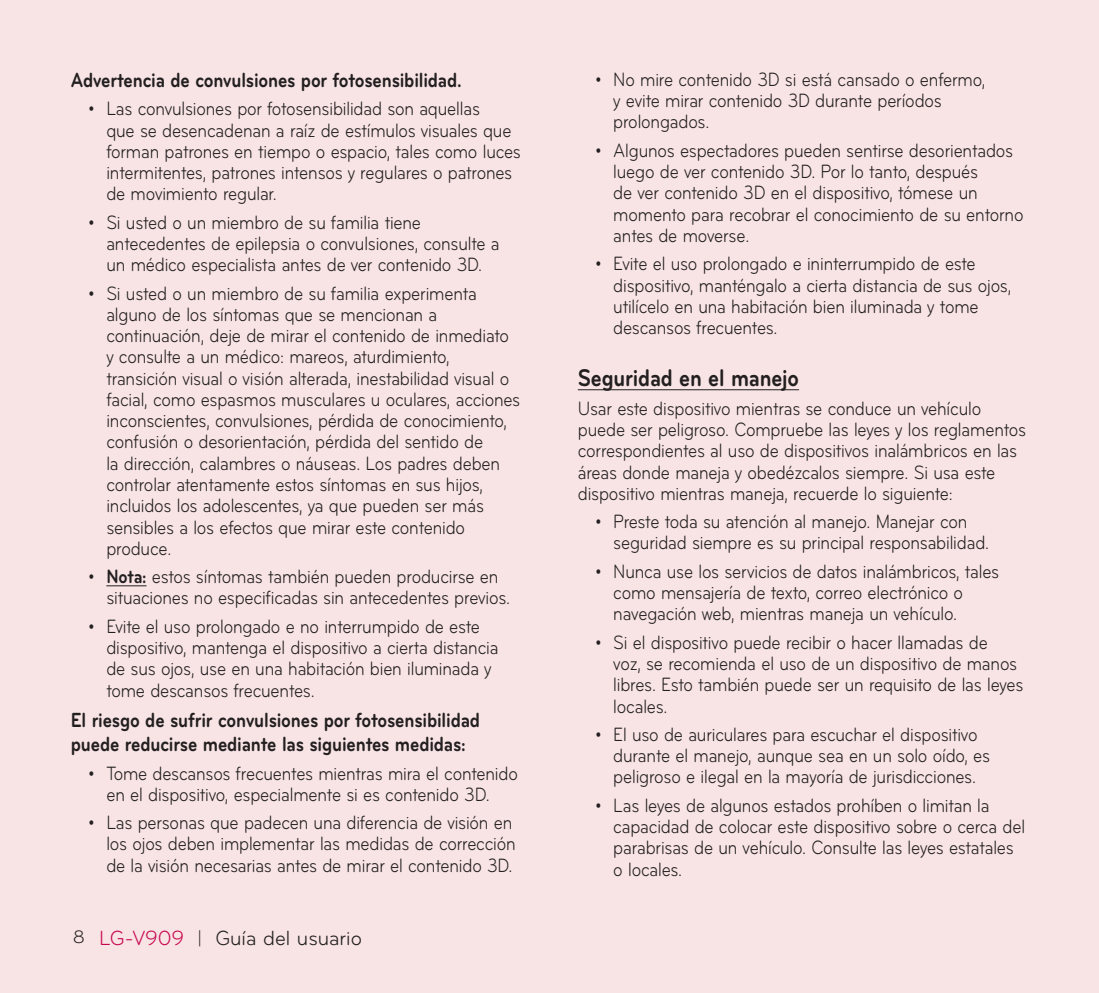
<style>
.page{position:relative;width:1099px;height:993px;background:#fff}
.page>*{position:absolute;margin:0;border:0;box-sizing:border-box;transform-origin:0 0}
.S_title_line{font:700 25px "Bryant LG";letter-spacing:-.01em;color:#231f20;scale:.85 1}
.main{font:700 21.25px/23.8px "Bryant LG";letter-spacing:-.01em;color:#231f20;scale:.85 1}
.t1{font:21.25px "Bryant LG";color:#231f20;scale:.95 1}
.S_text_01{font:20px/21.2px "Bryant LG";letter-spacing:-.01em;color:#231f20;scale:.85 1}
.s1{font-weight:700}
.s2{font-size:18.75px}
.s3{color:#c70851}
.s4{font-size:17.5px}
</style>
<div class="page">
<div style="left:0;top:0;width:1098px;height:992px;background:#f8e4e4"></div>
<hr style="left:106px;top:585px;width:40px;height:1px;background:#231f20">
<hr style="left:578px;top:389px;width:221px;height:1px;background:#231f20">
<p class="main" style="left:71px;top:68px;width:461px">Advertencia de convulsiones por fotosensibilidad.</p>
<p class="S_text_01" style="left:106px;top:98px;width:489px;text-indent:-18px">• Las convulsiones por fotosensibilidad son aquellas<br>que se desencadenan a raíz de estímulos visuales que forman patrones en tiempo o espacio, tales como luces intermitentes, patrones intensos y regulares o patrones de movimiento regular.</p>
<p class="S_text_01" style="left:106px;top:211px;width:464px;text-indent:-18px">• Si usted o un miembro de su familia tiene antecedentes de epilepsia o convulsiones, consulte a un médico especialista antes de ver contenido 3D.</p>
<p class="S_text_01" style="left:106px;top:282px;width:488px;text-indent:-18px">• Si usted o un miembro de su familia experimenta alguno de los síntomas que se mencionan a continuación, deje de mirar el contenido de inmediato y consulte a un médico: mareos, aturdimiento, transición visual o visión alterada, inestabilidad visual o facial, como espasmos musculares u oculares, acciones inconscientes, convulsiones, pérdida de conocimiento, confusión o desorientación, pérdida del sentido de<br>la dirección, calambres o náuseas. Los padres deben controlar atentamente estos síntomas en sus hijos, incluidos los adolescentes, ya que pueden ser más sensibles a los efectos que mirar este contenido produce.</p>
<p class="S_text_01" style="left:106px;top:566px;width:476px;text-indent:-18px">• <span class="s1">Nota:</span> estos síntomas también pueden producirse en situaciones no especificadas sin antecedentes previos.</p>
<p class="S_text_01" style="left:106px;top:615px;width:463px;text-indent:-18px">• Evite el uso prolongado e no interrumpido de este dispositivo, mantenga el dispositivo a cierta distancia de sus ojos, use en una habitación bien iluminada y tome descansos frecuentes.</p>
<p class="main" style="left:71px;top:708px;width:483px">El riesgo de sufrir convulsiones por fotosensibilidad puede reducirse mediante las siguientes medidas:</p>
<p class="S_text_01" style="left:89px;top:762px;width:506px;text-align:center">• Tome descansos frecuentes mientras mira el contenido en el dispositivo, especialmente si es contenido 3D.</p>
<p class="S_text_01" style="left:106px;top:811px;width:483px;text-indent:-18px">• Las personas que padecen una diferencia de visión en los ojos deben implementar las medidas de corrección de la visión necesarias antes de mirar el contenido 3D.</p>
<p class="t1" style="left:73px;top:925px;width:306px"><span class="s2">8</span> <span class="s3">LG-V909</span> <span class="s4">|</span> Guía del usuario</p>
<p class="S_text_01" style="left:613px;top:69px;width:439px;text-indent:-18px">• No mire contenido 3D si está cansado o enfermo, y evite mirar contenido 3D durante períodos prolongados.</p>
<p class="S_text_01" style="left:613px;top:140px;width:484px;text-indent:-18px">• Algunos espectadores pueden sentirse desorientados luego de ver contenido 3D. Por lo tanto, después<br>de ver contenido 3D en el dispositivo, tómese un momento para recobrar el conocimiento de su entorno antes de moverse.</p>
<p class="S_text_01" style="left:613px;top:253px;width:469px;text-indent:-18px">• Evite el uso prolongado e ininterrumpido de este dispositivo, manténgalo a cierta distancia de sus ojos, utilícelo en una habitación bien iluminada y tome descansos frecuentes.</p>
<p class="S_title_line" style="left:578px;top:362px;width:262px">Seguridad en el manejo</p>
<p class="S_text_01" style="left:578px;top:397px;width:529px">Usar este dispositivo mientras se conduce un vehículo puede ser peligroso. Compruebe las leyes y los reglamentos correspondientes al uso de dispositivos inalámbricos en las áreas donde maneja y obedézcalos siempre. Si usa este dispositivo mientras maneja, recuerde lo siguiente:</p>
<p class="S_text_01" style="left:613px;top:511px;width:443px;text-indent:-18px">• Preste toda su atención al manejo. Manejar con seguridad siempre es su principal responsabilidad.</p>
<p class="S_text_01" style="left:613px;top:560px;width:455px;text-indent:-18px">• Nunca use los servicios de datos inalámbricos, tales como mensajería de texto, correo electrónico o navegación web, mientras maneja un vehículo.</p>
<p class="S_text_01" style="left:613px;top:631px;width:484px;text-indent:-18px">• Si el dispositivo puede recibir o hacer llamadas de<br>voz, se recomienda el uso de un dispositivo de manos libres. Esto también puede ser un requisito de las leyes locales.</p>
<p class="S_text_01" style="left:613px;top:723px;width:444px;text-indent:-18px">• El uso de auriculares para escuchar el dispositivo durante el manejo, aunque sea en un solo oído, es peligroso e ilegal en la mayoría de jurisdicciones.</p>
<p class="S_text_01" style="left:613px;top:794px;width:486px;text-indent:-18px">• Las leyes de algunos estados prohíben o limitan la capacidad de colocar este dispositivo sobre o cerca del parabrisas de un vehículo. Consulte las leyes estatales o locales.</p>
</div>
